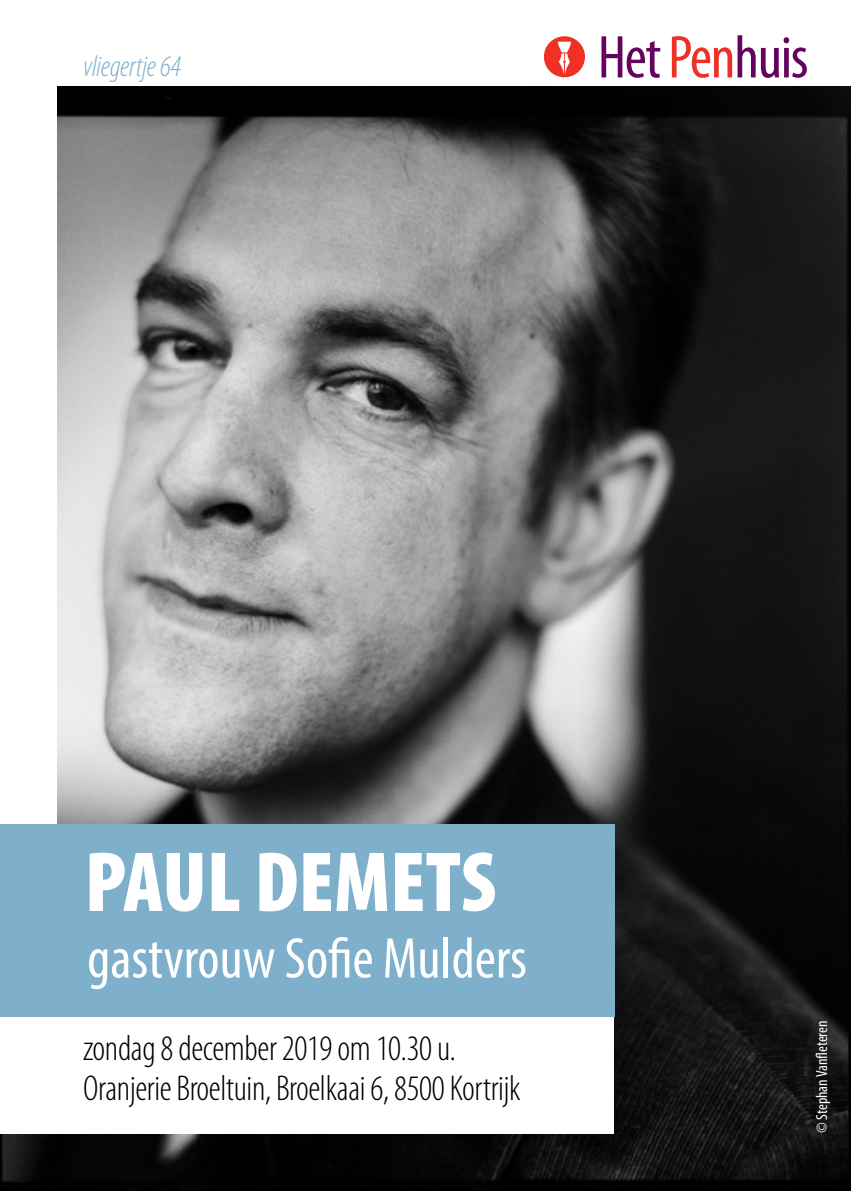
<style>
.page{position:relative;width:851px;height:1191px;background:#fff}
.page>*{position:absolute;margin:0;border:0;box-sizing:border-box;transform-origin:0 0}
.t1{font:900 condensed 86px "Myriad Pro";color:#fff}
.t2{font:condensed 58px "Myriad Pro";color:#fff}
.t3{font:300 condensed 36px/40px "Myriad Pro";letter-spacing:-.01em;color:#000}
.t4{font:italic 300 condensed 30px "Myriad Pro";letter-spacing:-.01em;color:#7eb0cc}
.t5{font:condensed 16px "Myriad Pro";color:#fff}
</style>
<div class="page">
<img style="left:0;top:87px;width:850px;height:1104px">
<div style="left:0;top:0;width:57px;height:924px;background:#fff"></div>
<svg style="left:601px;top:36px;width:59px;height:42px"></svg>
<svg style="left:671px;top:35px;width:135px;height:43px"></svg>
<div style="left:544px;top:36px;width:41px;height:41px;background:#ee3124;border-radius:50%"></div>
<svg style="left:557px;top:42px;width:14px;height:32px"></svg>
<div style="left:0;top:1013px;width:613px;height:120px;background:#fff"></div>
<div style="left:0;top:824px;width:614px;height:192px;background:#7eb0cc"></div>
<p class="t4" style="left:83px;top:48px;width:100px">vliegertje 64</p>
<h1 class="t1" style="left:85px;top:827px;width:413px">PAUL DEMETS</h1>
<h2 class="t2" style="left:87px;top:923px;width:441px">gastvrouw Sofie Mulders</h2>
<p class="t3" style="left:83px;top:1027px;width:439px">zondag 8 december 2019 om 10.30 u.<br>Oranjerie Broeltuin, Broelkaai 6, 8500 Kortrijk</p>
<p class="t5" style="left:811px;top:1133px;width:114px;rotate:-90deg">© Stephan Vanfleteren</p>
</div>
